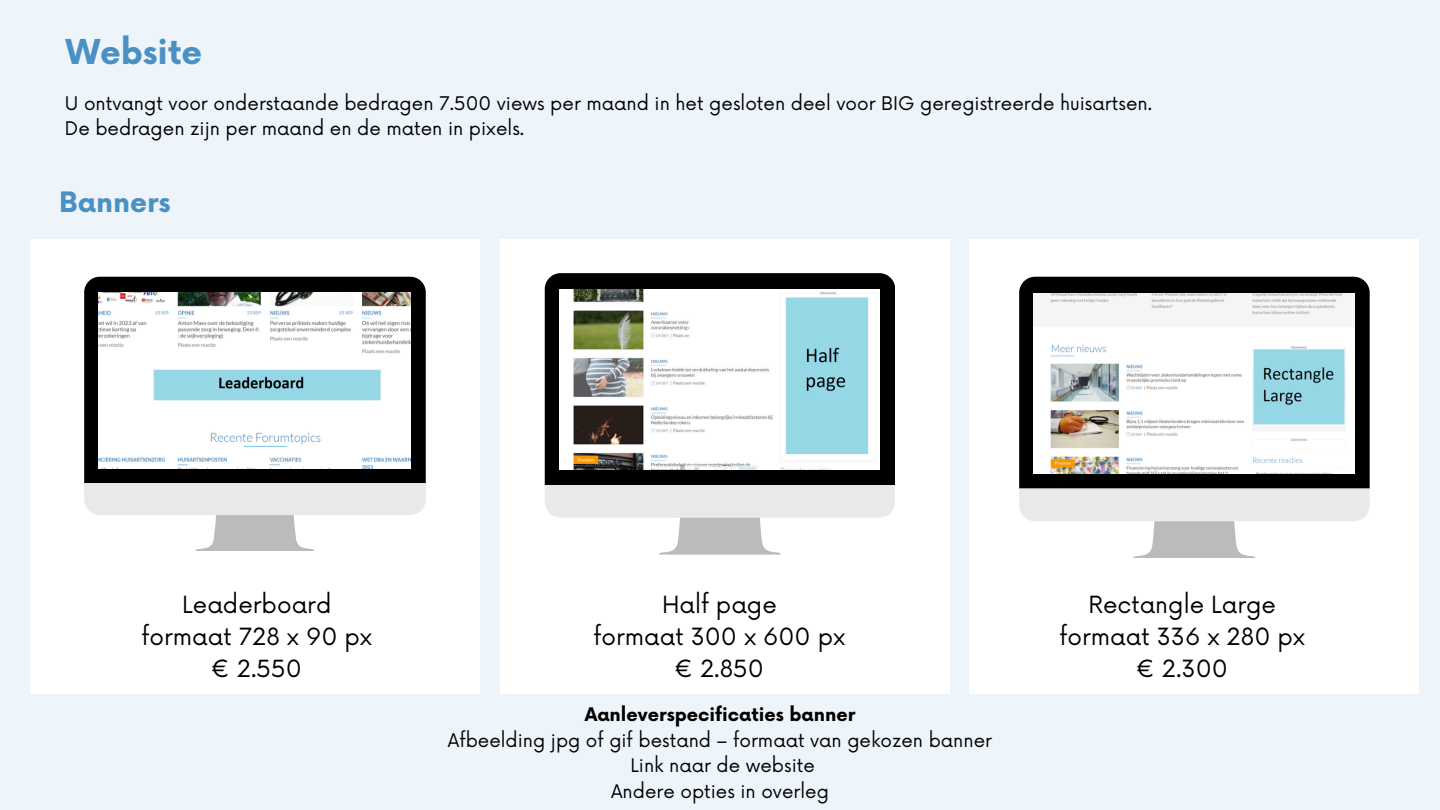
<style>
.page{position:relative;width:1440px;height:810px;background:#edf4fa}
.page>*{position:absolute;margin:0;border:0;box-sizing:border-box;transform-origin:0 0}
.t1{font:700 33.4px "Now";color:#4b90c3}
.t2{font:700 27.4px "Now";color:#4b90c3}
.t3{font:23.1px/32.2px "Now";color:#000;text-align:center}
.t4{font:18.3px "Now";color:#000}
.t5{font:700 18.3px "Now";color:#000}
</style>
<div class="page">
<div style="left:30px;top:239px;width:449px;height:455px;background:#fff"></div>
<div style="left:970px;top:239px;width:449px;height:455px;background:#fff"></div>
<svg style="left:1019px;top:277px;width:351px;height:212px;background:#0f0f0f"></svg>
<svg style="left:1019px;top:489px;width:351px;height:69px"></svg>
<img style="left:1034px;top:293px;width:320px;height:180px">
<svg style="left:84px;top:277px;width:342px;height:206px;background:#0b0b0b"></svg>
<svg style="left:84px;top:483px;width:342px;height:68px"></svg>
<img style="left:99px;top:293px;width:312px;height:175px">
<div style="left:500px;top:239px;width:449px;height:455px;background:#fff"></div>
<div style="left:545px;top:273px;width:350px;height:212px;background:#000"></div>
<svg style="left:545px;top:485px;width:350px;height:70px"></svg>
<img style="left:560px;top:290px;width:320px;height:180px">
<h2 class="t1" style="left:66px;top:34px;width:138px">Website</h2>
<p class="t4" style="left:65px;top:93px;width:1089px">U ontvangt voor onderstaande bedragen 7.500 views per maand in het gesloten deel voor BIG geregistreerde huisartsen.</p>
<h3 class="t4" style="left:65px;top:118px;width:461px">De bedragen zijn per maand en de maten in pixels.</h3>
<h3 class="t2" style="left:59px;top:187px;width:113px">Banners</h3>
<p class="t3" style="left:142px;top:590px;width:232px">Leaderboard formaat 728 x 90 px € 2.550</p>
<h3 class="t3" style="left:1060px;top:590px;width:247px">Rectangle Large formaat 336 x 280 px € 2.300</h3>
<p class="t3" style="left:593px;top:590px;width:253px">Half page<br>formaat 300 x 600 px € 2.850</p>
<p class="t5" style="left:585px;top:705px;width:272px">Aanleverspecificaties banner</p>
<p class="t4" style="left:448px;top:730px;width:546px">Afbeelding jpg of gif bestand – formaat van gekozen banner</p>
<p class="t4" style="left:631px;top:755px;width:186px">Link naar de website</p>
<p class="t4" style="left:611px;top:781px;width:219px">Andere opties in overleg</p>
</div>
